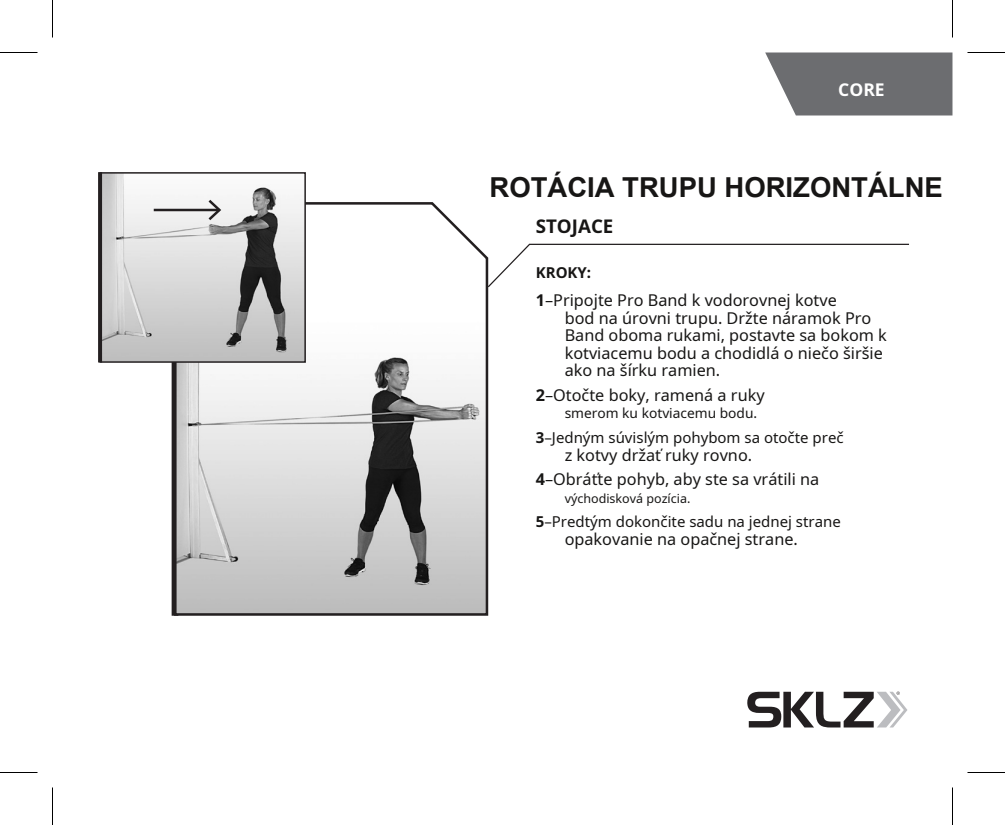
<style>
.page{position:relative;width:1005px;height:825px;background:#fff}
.page>*{position:absolute;margin:0;border:0;box-sizing:border-box;transform-origin:0 0}
.t1{font:700 27.5px "Arial";color:#171615}
.t2{font:700 18.75px "Noto Sans";color:#171615}
.t3{font:700 17.5px "Noto Sans";color:#fff}
.t4{font:16.25px/17.5px "Noto Sans";color:#171615}
.t5{font:15px "Noto Sans";color:#171615}
.t6{font:700 15px "Noto Sans";color:#171615}
.t7{font:13.75px "Noto Sans";color:#171615}
.t8{font:12.5px "Noto Sans";color:#171615}
.s1{font-weight:700}
</style>
<div class="page">
<svg style="left:490px;top:243px;width:419px;height:43px"></svg>
<svg style="left:765px;top:53px;width:187px;height:63px;background:#797a7d"></svg>
<div style="left:172px;top:202px;width:6px;height:414px;background:#231f20"></div>
<svg style="left:173px;top:202px;width:317px;height:414px"></svg>
<svg style="left:99px;top:172px;width:208px;height:192px"></svg>
<svg style="left:98px;top:172px;width:4px;height:190px"></svg>
<svg style="left:747px;top:691px;width:160px;height:37px"></svg>
<hr style="left:154px;top:209px;width:65px;height:2px;background:#231f20">
<svg style="left:206px;top:197px;width:17px;height:26px"></svg>
<hr style="left:0;top:52px;width:38px;height:1px;background:#000">
<hr style="left:968px;top:52px;width:37px;height:1px;background:#000">
<hr style="left:0;top:772px;width:38px;height:1px;background:#000">
<hr style="left:968px;top:772px;width:37px;height:1px;background:#000">
<hr style="left:52px;top:0;width:1px;height:38px;background:#000">
<hr style="left:52px;top:788px;width:1px;height:37px;background:#000">
<hr style="left:952px;top:0;width:1px;height:38px;background:#000">
<hr style="left:952px;top:788px;width:1px;height:37px;background:#000">
<p class="t3" style="left:838px;top:77px;width:48px">CORE</p>
<h1 class="t1" style="left:490px;top:172px;width:455px">ROTÁCIA TRUPU HORIZONTÁLNE</h1>
<p class="t2" style="left:536px;top:213px;width:79px">STOJACE</p>
<p class="t6" style="left:536px;top:262px;width:57px">KROKY:</p>
<p class="t4" style="left:565px;top:291px;width:324px;text-indent:-29px"><span class="s1">1</span>–Pripojte Pro Band k vodorovnej kotve<br>bod na úrovni trupu. Držte náramok Pro Band oboma rukami, postavte sa bokom k kotviacemu bodu a chodidlá o niečo širšie ako na šírku ramien.</p>
<p class="t4" style="left:536px;top:386px;width:230px"><span class="s1">2</span>–Otočte boky, ramená a ruky</p>
<p class="t7" style="left:565px;top:404px;width:194px">smerom ku kotviacemu bodu.</p>
<p class="t5" style="left:536px;top:427px;width:309px"><span class="s1">3</span>–Jedným súvislým pohybom sa otočte preč</p>
<p class="t4" style="left:536px;top:442px;width:285px;line-height:24.8px;text-indent:29px">z kotvy držať ruky rovno.<br><span class="s1">4</span>–Obráťte pohyb, aby ste sa vrátili na</p>
<p class="t8" style="left:565px;top:489px;width:127px">východisková pozícia.</p>
<p class="t5" style="left:536px;top:511px;width:307px"><span class="s1">5</span>–Predtým dokončite sadu na jednej strane</p>
<p class="t4" style="left:565px;top:530px;width:235px">opakovanie na opačnej strane.</p>
</div>
